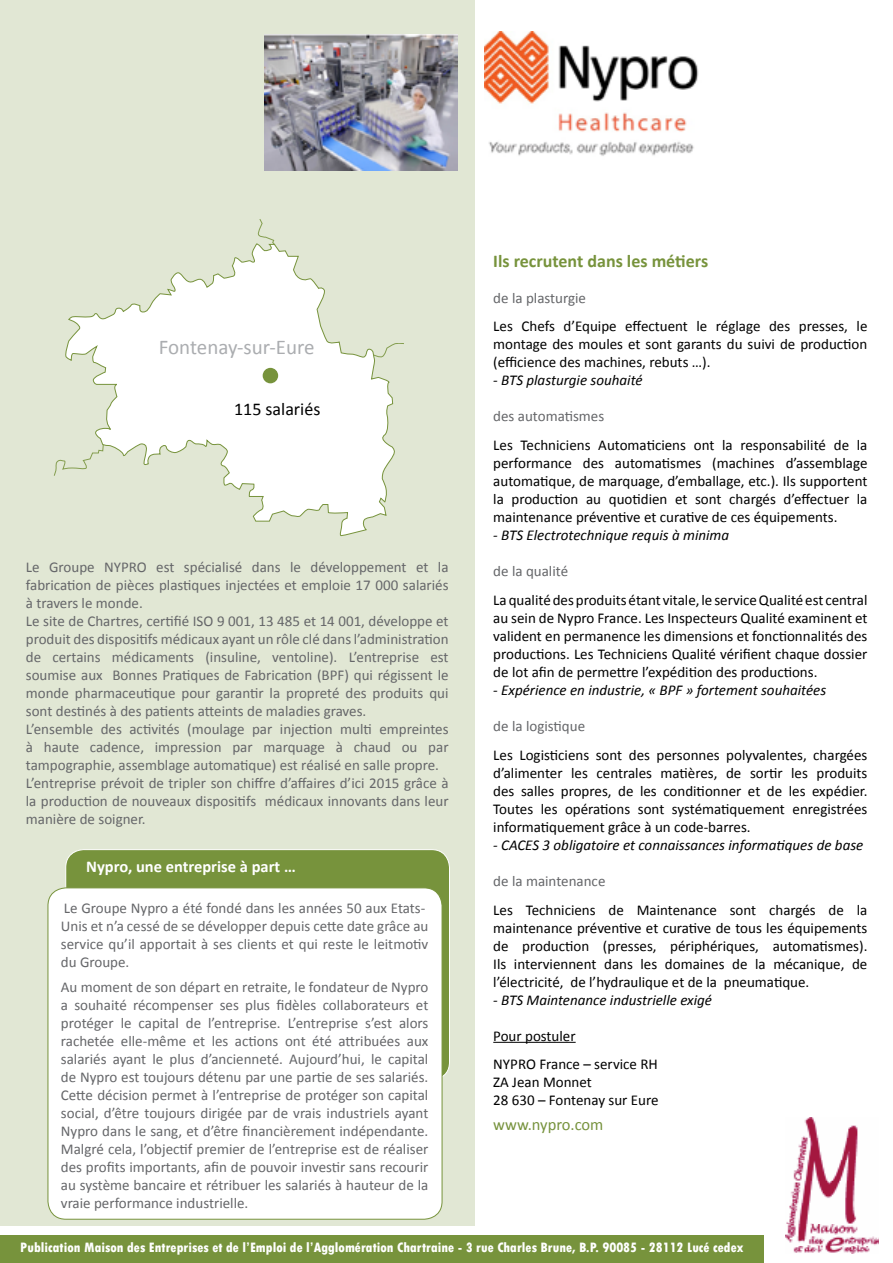
<style>
.page{position:relative;width:893px;height:1263px;background:#fff}
.page>*{position:absolute;margin:0;border:0;box-sizing:border-box;transform-origin:0 0}
.t1{font:21px "Calibri";color:#abadb0}
.t2{font:700 18px "Calibri";color:#77933c}
.t3{font:18px "Calibri";color:#000}
.t4{font:700 16.5px "Calibri";color:#fff}
.t5{font:16.5px "Calibri";color:#76923c}
.t6{font:15px/18px "Calibri";color:#656669}
.t7{font:15px/18px "Calibri";color:#000;text-align:justify}
.t8{font:italic 15px "Calibri";color:#000}
.t9{font:800 condensed 14.25px "Tw Cen";color:#fff}
</style>
<div class="page">
<div style="left:0;top:0;width:474px;height:1226px;background:#e1e7d4"></div>
<hr style="left:493px;top:1042px;width:83px;height:1px;background:#000">
<div style="left:66px;top:850px;width:383px;height:230px;background:#77933c;border-radius:18px"></div>
<div style="left:48px;top:888px;width:394px;height:331px;background:#fff;border-radius:18px"></div>
<div style="left:48px;top:888px;width:394px;height:331px;border:1px solid #77933c;border-radius:18px"></div>
<svg style="left:257px;top:219px;width:18px;height:24px"></svg>
<svg style="left:54px;top:459px;width:10px;height:17px"></svg>
<svg style="left:64px;top:243px;width:332px;height:293px"></svg>
<div style="left:263px;top:368px;width:15px;height:15px;background:#77933c;border-radius:50%"></div>
<img style="left:485px;top:32px;width:214px;height:124px">
<img style="left:264px;top:34px;width:193px;height:137px">
<div style="left:0;top:1235px;width:764px;height:28px;background:#77933c"></div>
<img style="left:786px;top:1117px;width:92px;height:137px">
<h1 class="t1" style="left:159px;top:334px;width:157px">Fontenay-sur-Eure</h1>
<p class="t3" style="left:234px;top:398px;width:88px">115 salariés</p>
<p class="t6" style="left:26px;top:558px;width:424px">Le Groupe NYPRO est spécialisé dans le développement et la fabrication de pièces plastiques injectées et emploie 17 000 salariés à travers le monde.<br>Le site de Chartres, certifié ISO 9 001, 13 485 et 14 001, développe et produit des dispositifs médicaux ayant un rôle clé dans l’administration de certains médicaments (insuline, ventoline). L’entreprise est soumise aux Bonnes Pratiques de Fabrication (BPF) qui régissent le monde pharmaceutique pour garantir la propreté des produits qui sont destinés à des patients atteints de maladies graves.<br>L’ensemble des activités (moulage par injection multi empreintes à haute cadence, impression par marquage à chaud ou par tampographie, assemblage automatique) est réalisé en salle propre.<br>L’entreprise prévoit de tripler son chiffre d’affaires d’ici 2015 grâce à la production de nouveaux dispositifs médicaux innovants dans leur manière de soigner.</p>
<p class="t4" style="left:86px;top:856px;width:211px">Nypro, une entreprise à part …</p>
<p class="t6" style="left:61px;top:899px;width:369px">Le Groupe Nypro a été fondé dans les années 50 aux Etats-Unis et n’a cessé de se développer depuis cette date grâce au service qu’il apportait à ses clients et qui reste le leitmotiv du Groupe.</p>
<p class="t6" style="left:61px;top:978px;width:369px;text-align:justify">Au moment de son départ en retraite, le fondateur de Nypro a souhaité récompenser ses plus fidèles collaborateurs et protéger le capital de l’entreprise. L’entreprise s’est alors rachetée elle-même et les actions ont été attribuées aux salariés ayant le plus d’ancienneté. Aujourd’hui, le capital de Nypro est toujours détenu par une partie de ses salariés.<br>Cette décision permet à l’entreprise de protéger son capital social, d’être toujours dirigée par de vrais industriels ayant Nypro dans le sang, et d’être financièrement indépendante.<br>Malgré cela, l’objectif premier de l’entreprise est de réaliser des profits importants, afin de pouvoir investir sans recourir au système bancaire et rétribuer les salariés à hauteur de la vraie performance industrielle.</p>
<p class="t2" style="left:493px;top:249px;width:216px">Ils recrutent dans les métiers</p>
<p class="t6" style="left:493px;top:289px;width:94px">de la plasturgie</p>
<p class="t7" style="left:493px;top:317px;width:376px">Les Chefs d’Equipe effectuent le réglage des presses, le montage des moules et sont garants du suivi de production (efficience des machines, rebuts …).</p>
<p class="t8" style="left:493px;top:370px;width:151px">- BTS plasturgie souhaité</p>
<p class="t6" style="left:493px;top:407px;width:113px">des automatismes</p>
<p class="t7" style="left:493px;top:436px;width:376px">Les Techniciens Automaticiens ont la responsabilité de la performance des automatismes (machines d’assemblage automatique, de marquage, d’emballage, etc.). Ils supportent la production au quotidien et sont chargés d’effectuer la maintenance préventive et curative de ces équipements.</p>
<p class="t8" style="left:493px;top:525px;width:237px">- BTS Electrotechnique requis à minima</p>
<p class="t6" style="left:493px;top:562px;width:76px">de la qualité</p>
<p class="t7" style="left:493px;top:591px;width:376px">La qualité des produits étant vitale, le service Qualité est central au sein de Nypro France. Les Inspecteurs Qualité examinent et valident en permanence les dimensions et fonctionnalités des productions. Les Techniciens Qualité vérifient chaque dossier de lot afin de permettre l’expédition des productions.</p>
<p class="t8" style="left:493px;top:680px;width:335px">- Expérience en industrie, « BPF » fortement souhaitées</p>
<p class="t6" style="left:493px;top:717px;width:93px">de la logistique</p>
<p class="t7" style="left:493px;top:746px;width:376px">Les Logisticiens sont des personnes polyvalentes, chargées d’alimenter les centrales matières, de sortir les produits des salles propres, de les conditionner et de les expédier.<br>Toutes les opérations sont systématiquement enregistrées informatiquement grâce à un code-barres.</p>
<p class="t8" style="left:493px;top:834px;width:372px">- CACES 3 obligatoire et connaissances informatiques de base</p>
<p class="t6" style="left:493px;top:872px;width:114px">de la maintenance</p>
<p class="t7" style="left:493px;top:901px;width:376px">Les Techniciens de Maintenance sont chargés de la maintenance préventive et curative de tous les équipements de production (presses, périphériques, automatismes).<br>Ils interviennent dans les domaines de la mécanique, de l’électricité, de l’hydraulique et de la pneumatique.</p>
<p class="t8" style="left:493px;top:989px;width:220px">- BTS Maintenance industrielle exigé</p>
<p class="t7" style="left:493px;top:1021px;width:166px;line-height:28.8px">Pour postuler<br>NYPRO France – service RH</p>
<p class="t7" style="left:493px;top:1073px;width:167px">ZA Jean Monnet<br>28 630 – Fontenay sur Eure</p>
<p class="t5" style="left:493px;top:1114px;width:112px">www.nypro.com</p>
<p class="t9" style="left:20px;top:1238px;width:725px">Publication Maison des Entreprises et de l’Emploi de l’Agglomération Chartraine - 3 rue Charles Brune, B.P. 90085 - 28112 Lucé cedex</p>
</div>
